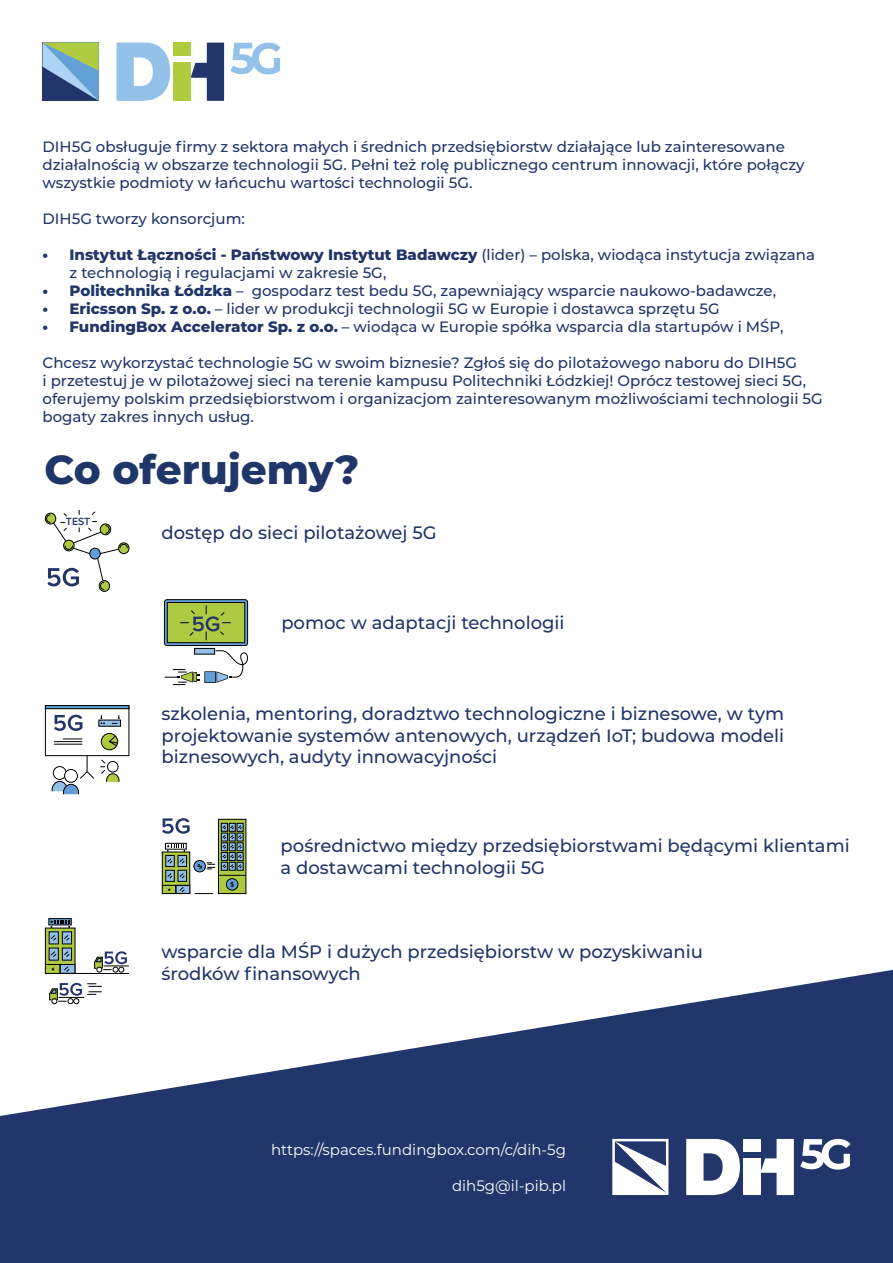
<style>
.page{position:relative;width:893px;height:1263px;background:#fff}
.page>*{position:absolute;margin:0;border:0;box-sizing:border-box;transform-origin:0 0}
.t1{font:800 40.5px "Montserrat";color:#203669}
.t2{font:500 18px/21.6px "Montserrat";color:#203669}
.t3{font:500 15px/18px "Montserrat";color:#203669}
.t4{font:15px "Montserrat";color:#fff}
.t5{font:600 10.8px "Proxima Nova";color:#23366c}
.s1{font-weight:800}
</style>
<div class="page">
<svg style="left:0;top:970px;width:893px;height:293px;fill:#22366b"></svg>
<div style="left:45px;top:513px;width:11px;height:11px;border:1px solid #000;border-radius:50%"></div>
<div style="left:119px;top:543px;width:10px;height:11px;background:#0f100b;border-radius:50%"></div>
<div style="left:118px;top:542px;width:11px;height:12px;border:1px solid #000;border-radius:50%"></div>
<div style="left:99px;top:580px;width:11px;height:12px;border:1px solid #000;border-radius:50%"></div>
<svg style="left:46px;top:510px;width:82px;height:80px"></svg>
<div style="left:164px;top:600px;width:84px;height:45px;background:linear-gradient(to bottom,#4f7fac,#4f7fac);border-radius:3px"></div>
<div style="left:164px;top:599px;width:84px;height:47px;border:1px solid #000;border-radius:3px"></div>
<div style="left:167px;top:602px;width:78px;height:41px;background:#aeca40"></div>
<div style="left:167px;top:602px;width:78px;height:41px;border:1px solid #000"></div>
<svg style="left:180px;top:605px;width:51px;height:35px"></svg>
<svg style="left:165px;top:648px;width:83px;height:37px"></svg>
<svg style="left:101px;top:733px;width:17px;height:17px"></svg>
<div style="left:101px;top:733px;width:17px;height:17px;border:1px solid #000;border-radius:50%"></div>
<svg style="left:98px;top:715px;width:23px;height:12px"></svg>
<svg style="left:54px;top:738px;width:28px;height:7px"></svg>
<svg style="left:54px;top:715px;width:28px;height:16px"></svg>
<div style="left:45px;top:705px;width:84px;height:51px;border:1px solid #000"></div>
<svg style="left:51px;top:756px;width:69px;height:39px"></svg>
<svg style="left:108px;top:735px;width:10px;height:12px"></svg>
<div style="left:45px;top:705px;width:84px;height:4px;border:1px solid #000"></div>
<svg style="left:47px;top:930px;width:26px;height:42px"></svg>
<div style="left:45px;top:928px;width:30px;height:46px;border:1px solid #000"></div>
<div style="left:49px;top:932px;width:9px;height:12px;background:#92c0e8"></div>
<div style="left:49px;top:931px;width:10px;height:13px;border:1px solid #000"></div>
<div style="left:62px;top:932px;width:10px;height:12px;background:#92c0e8"></div>
<div style="left:62px;top:931px;width:10px;height:13px;border:1px solid #000"></div>
<div style="left:49px;top:948px;width:9px;height:12px;background:#92c0e8"></div>
<div style="left:49px;top:948px;width:10px;height:12px;border:1px solid #000"></div>
<div style="left:62px;top:948px;width:10px;height:12px;background:#92c0e8"></div>
<div style="left:62px;top:948px;width:10px;height:12px;border:1px solid #000"></div>
<div style="left:60px;top:964px;width:15px;height:9px;background:#92c0e8"></div>
<div style="left:60px;top:964px;width:15px;height:10px;border:1px solid #000"></div>
<svg style="left:50px;top:934px;width:7px;height:7px"></svg>
<svg style="left:63px;top:934px;width:7px;height:7px"></svg>
<svg style="left:50px;top:950px;width:7px;height:7px"></svg>
<svg style="left:63px;top:950px;width:7px;height:7px"></svg>
<svg style="left:48px;top:918px;width:24px;height:10px"></svg>
<hr style="left:45px;top:964px;width:30px;height:1px;background:#000">
<svg style="left:51px;top:965px;width:19px;height:8px"></svg>
<hr style="left:75px;top:973px;width:54px;height:1px;background:#000">
<svg style="left:49px;top:983px;width:53px;height:21px"></svg>
<svg style="left:94px;top:951px;width:35px;height:21px"></svg>
<svg style="left:162px;top:818px;width:84px;height:76px"></svg>
<svg style="left:43px;top:43px;width:56px;height:58px;background:#719599"></svg>
<svg style="left:117px;top:43px;width:53px;height:58px"></svg>
<svg style="left:191px;top:43px;width:33px;height:58px"></svg>
<svg style="left:230px;top:43px;width:51px;height:31px"></svg>
<div style="left:173px;top:43px;width:18px;height:13px;background:#afcb40"></div>
<div style="left:173px;top:63px;width:18px;height:38px;background:#afcb40"></div>
<svg style="left:686px;top:1139px;width:54px;height:56px"></svg>
<svg style="left:760px;top:1139px;width:34px;height:56px"></svg>
<svg style="left:800px;top:1139px;width:50px;height:30px"></svg>
<div style="left:743px;top:1139px;width:17px;height:13px;background:#fff"></div>
<div style="left:743px;top:1158px;width:17px;height:37px;background:#fff"></div>
<svg style="left:612px;top:1139px;width:56px;height:56px"></svg>
<p class="t3" style="left:43px;top:137px;width:763px">DIH5G obsługuje firmy z sektora małych i średnich przedsiębiorstw działające lub zainteresowane działalnością w obszarze technologii 5G. Pełni też rolę publicznego centrum innowacji, które połączy wszystkie podmioty w łańcuchu wartości technologii 5G.</p>
<p class="t3" style="left:43px;top:209px;width:204px">DIH5G tworzy konsorcjum:</p>
<p class="t3" style="left:70px;top:245px;width:747px;text-indent:-27px"><span class="s1">• Instytut Łączności - Państwowy Instytut Badawczy</span> (lider) – polska, wiodąca instytucja związana z technologią i regulacjami w zakresie 5G,</p>
<p class="t3" style="left:43px;top:281px;width:735px"><span class="s1">• Politechnika Łódzka</span> – gospodarz test bedu 5G, zapewniający wsparcie naukowo-badawcze,</p>
<p class="t3" style="left:43px;top:299px;width:679px"><span class="s1">• Ericsson Sp. z o.o.</span> – lider w produkcji technologii 5G w Europie i dostawca sprzętu 5G</p>
<p class="t3" style="left:43px;top:317px;width:742px"><span class="s1">• FundingBox Accelerator Sp. z o.o.</span> – wiodąca w Europie spółka wsparcia dla startupów i MŚP,</p>
<p class="t3" style="left:43px;top:353px;width:782px">Chcesz wykorzystać technologie 5G w swoim biznesie? Zgłoś się do pilotażowego naboru do DIH5G<br>i przetestuj je w pilotażowej sieci na terenie kampusu Politechniki Łódzkiej! Oprócz testowej sieci 5G, oferujemy polskim przedsiębiorstwom i organizacjom zainteresowanym możliwościami technologii 5G bogaty zakres innych usług.</p>
<p class="t1" style="left:45px;top:439px;width:316px">Co oferujemy?</p>
<p class="t2" style="left:162px;top:521px;width:277px">dostęp do sieci pilotażowej 5G</p>
<p class="t5" style="left:66px;top:514px;width:26px">TEST</p>
<p class="t2" style="left:281px;top:611px;width:285px">pomoc w adaptacji technologii</p>
<p class="t2" style="left:162px;top:702px;width:624px;text-align:justify">szkolenia, mentoring, doradztwo technologiczne i biznesowe, w tym projektowanie systemów antenowych, urządzeń IoT; budowa modeli biznesowych, audyty innowacyjności</p>
<p class="t2" style="left:281px;top:834px;width:571px">pośrednictwo między przedsiębiorstwami będącymi klientami a dostawcami technologii 5G</p>
<p class="t2" style="left:162px;top:940px;width:543px">wsparcie dla MŚP i dużych przedsiębiorstw w pozyskiwaniu środków finansowych</p>
<p class="t4" style="left:271px;top:1139px;width:297px">https://spaces.fundingbox.com/c/dih-5g</p>
<p class="t4" style="left:452px;top:1175px;width:115px">dih5g@il-pib.pl</p>
</div>
